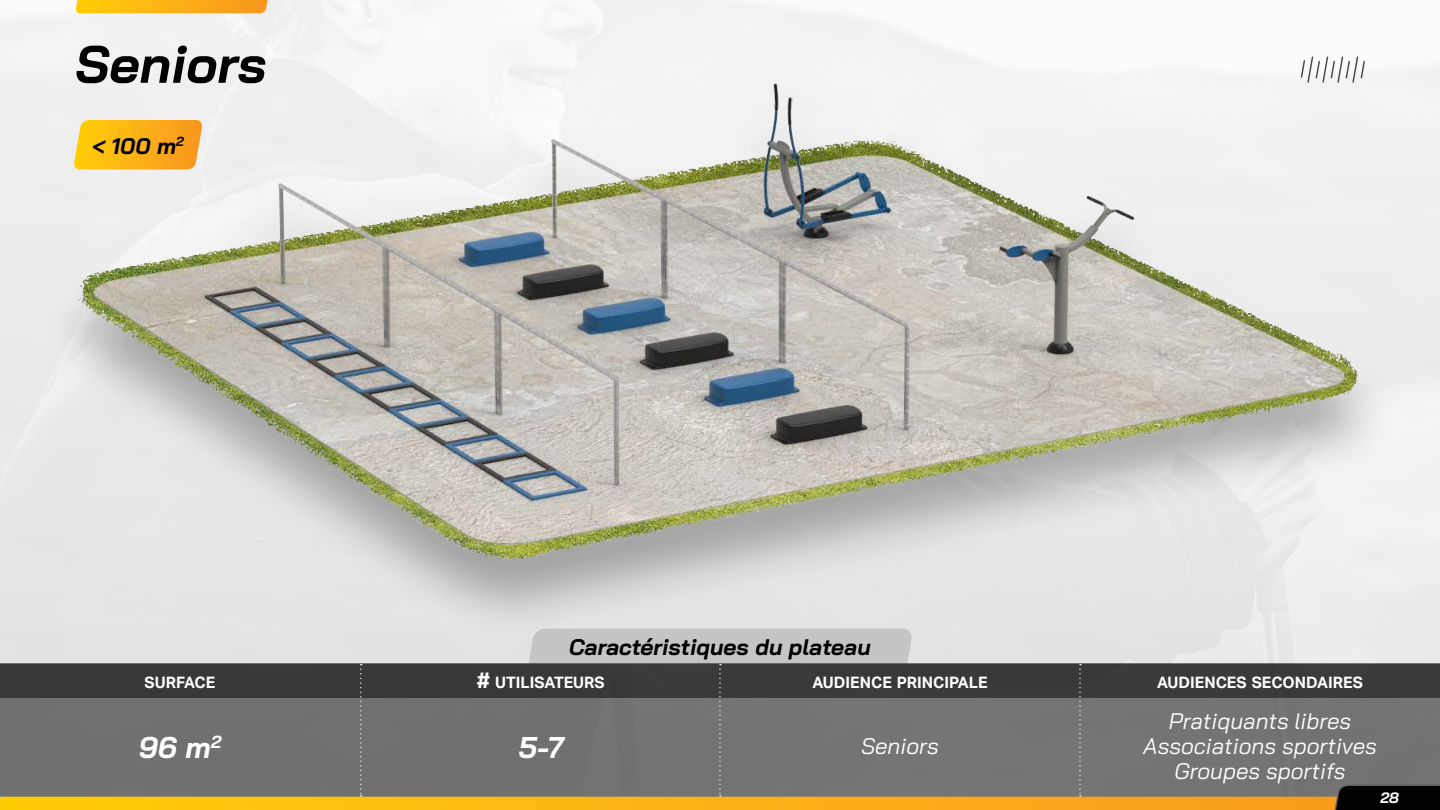
<style>
.page{position:relative;width:1440px;height:810px;background:#fff}
.page>*{position:absolute;margin:0;border:0;box-sizing:border-box;transform-origin:0 0}
.t1{font:italic 700 52.5px "Bai Jamjuree";color:#000}
.t2{font:italic 700 30px "Bai Jamjuree";color:#fff}
.t3{font:italic 22.5px/24.8px "Bai Jamjuree";color:#fff;text-align:center}
.t4{font:italic 700 22.5px "Bai Jamjuree";color:#000}
.t5{font:700 15.75px "Aktiv Grotesk";color:#fff}
.t6{font:italic 700 15px "Bai Jamjuree";color:#fff}
.s1{font-size:22.5px}
</style>
<div class="page">
<img style="left:0;top:0;width:1440px;height:628px">
<svg style="left:0;top:628px;width:1440px;height:182px;background:#847f74"></svg>
<svg style="left:1300px;top:56px;width:66px;height:28px"></svg>
<svg style="left:73px;top:120px;width:130px;height:50px;background:#fab625"></svg>
<svg style="left:75px;top:0;width:193px;height:13px;background:#fbb218"></svg>
<h1 class="t1" style="left:75px;top:34px;width:193px">Seniors</h1>
<p class="t4" style="left:92px;top:133px;width:93px">&lt; 100 m<sup>2</sup></p>
<p class="t4" style="left:569px;top:634px;width:303px">Caractéristiques du plateau</p>
<p class="t5" style="left:145px;top:674px;width:72px">SURFACE</p>
<p class="t5" style="left:477px;top:674px;width:129px"><span class="s1">#</span> UTILISATEURS</p>
<p class="t5" style="left:812px;top:674px;width:177px">AUDIENCE PRINCIPALE</p>
<p class="t5" style="left:1157px;top:674px;width:207px">AUDIENCES SECONDAIRES</p>
<h2 class="t2" style="left:139px;top:730px;width:84px">96 m<sup>2</sup></h2>
<h2 class="t2" style="left:518px;top:730px;width:46px">5-7</h2>
<p class="t3" style="left:861px;top:734px;width:79px">Seniors</p>
<p class="t3" style="left:1143px;top:709px;width:235px">Pratiquants libres<br>Associations sportives<br>Groupes sportifs</p>
<p class="t6" style="left:1381px;top:789px;width:20px">28</p>
</div>
